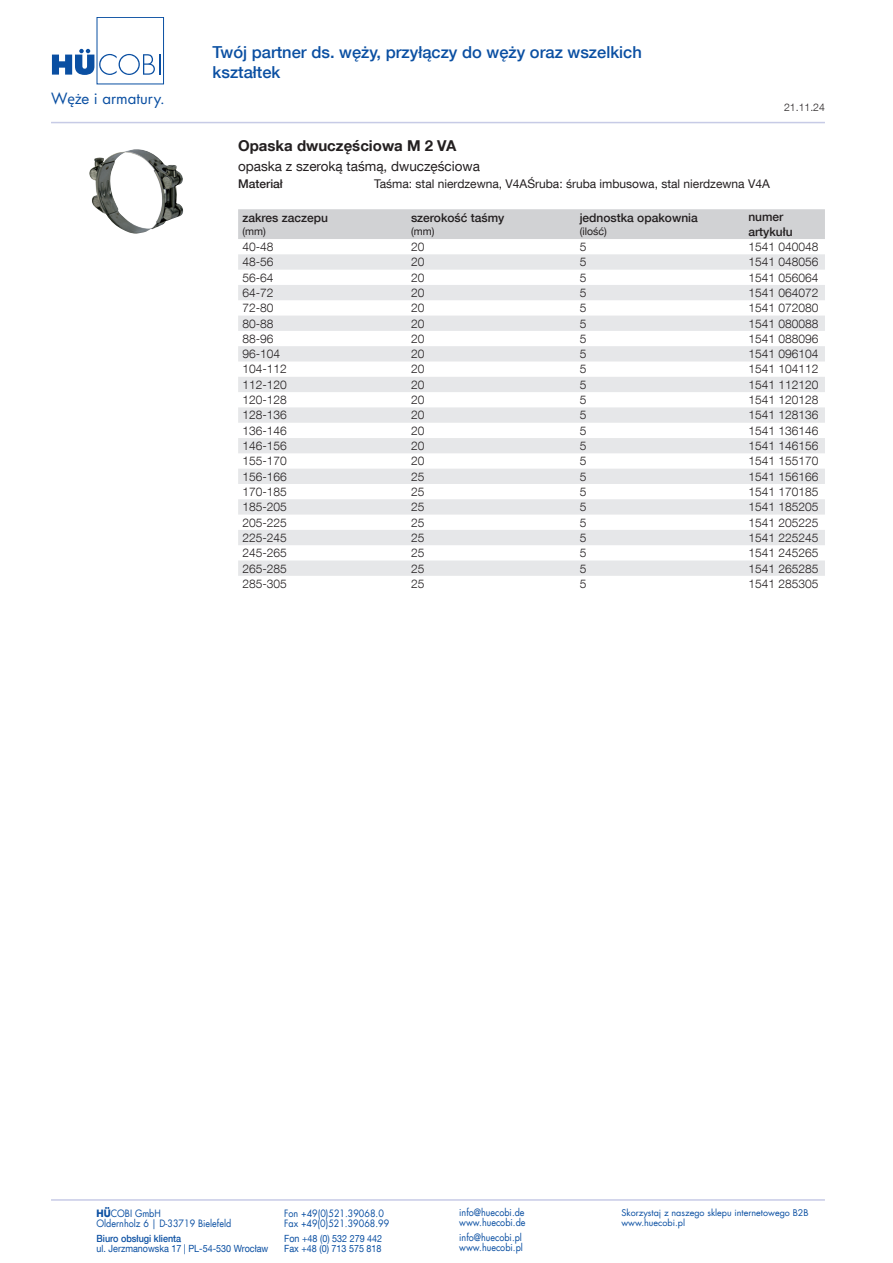
<style>
.page{position:relative;width:893px;height:1263px;background:#fff}
.page>*{position:absolute;margin:0;border:0;box-sizing:border-box;transform-origin:0 0}
.t1{font:500 16.5px/19.8px "Helvetica Neue LT Com";color:#0a4fa2}
.t2{font:15.15px "Futura LT";color:#0a4fa2}
.t3{font:700 15px "Helvetica Neue LT Com";color:#231f20}
.t4{font:13.5px "Helvetica Neue LT Com";color:#231f20}
.t5{font:300 12px "Helvetica Neue LT Com";color:#231f20}
.t6{font:500 12px/14.4px "Helvetica Neue LT Com";color:#231f20}
.t7{font:12px "Helvetica Neue LT Com";color:#231f20}
.t8{font:10.5px "Helvetica Neue LT Com";color:#231f20}
.t9{font:300 10.5px "Helvetica Neue LT Com";color:#231f20}
.t10{font:9.9px "Futura LT";color:#0a4fa2;scale:.91 1}
.t11{font:9.9px "Helvetica Neue LT Com";color:#0a4fa2;scale:.91 1}
.t12{font:500 9.9px "Helvetica Neue LT Com";color:#0a4fa2;scale:.91 1}
.t13{font:9px "Futura LT";color:#0a4fa2}
.s1{font-family:"Myriad Pro"}
.s2{font-weight:700}
</style>
<div class="page">
<hr style="left:51px;top:122px;width:774px;height:1px;background:#c7cbe6">
<hr style="left:51px;top:1199px;width:774px;height:2px;background:#c7cbe6">
<div style="left:97px;top:17px;width:67px;height:67px;border:1px solid #0a4fa2"></div>
<svg style="left:52px;top:49px;width:108px;height:26px"></svg>
<div style="left:238px;top:209px;width:587px;height:30px;background:#d1d2d4"></div>
<svg style="left:238px;top:254px;width:587px;height:322px;fill:#eaebed"></svg>
<img style="left:89px;top:149px;width:95px;height:85px">
<p class="t2" style="left:51px;top:89px;width:115px">W<span class="s1">ęż</span>e i armatury.</p>
<h1 class="t1" style="left:213px;top:42px;width:431px">Twój partner ds. węży, przyłączy do węży oraz wszelkich kształtek</h1>
<p class="t9" style="left:784px;top:101px;width:42px">21.11.24</p>
<p class="t3" style="left:238px;top:136px;width:220px">Opaska dwuczęściowa M 2 VA</p>
<p class="t4" style="left:238px;top:158px;width:243px">opaska z szeroką taśmą, dwuczęściowa</p>
<p class="t6" style="left:238px;top:176px;width:46px">Materiał</p>
<p class="t7" style="left:374px;top:176px;width:397px">Taśma: stal nierdzewna, V4AŚruba: śruba imbusowa, stal nierdzewna V4A</p>
<p class="t6" style="left:242px;top:210px;width:87px">zakres zaczepu</p>
<p class="t8" style="left:242px;top:224px;width:25px">(mm)</p>
<p class="t6" style="left:411px;top:210px;width:95px">szerokość taśmy</p>
<p class="t8" style="left:411px;top:224px;width:25px">(mm)</p>
<p class="t6" style="left:580px;top:210px;width:120px">jednostka opakownia</p>
<p class="t8" style="left:580px;top:224px;width:29px">(ilość)</p>
<p class="t6" style="left:748px;top:210px;width:46px">numer artykułu</p>
<p class="t5" style="left:242px;top:239px;width:33px">40-48</p>
<p class="t5" style="left:411px;top:239px;width:15px">20</p>
<p class="t5" style="left:580px;top:239px;width:8px">5</p>
<p class="t5" style="left:748px;top:239px;width:72px">1541 040048</p>
<p class="t5" style="left:242px;top:255px;width:33px">48-56</p>
<p class="t5" style="left:411px;top:255px;width:15px">20</p>
<p class="t5" style="left:580px;top:255px;width:8px">5</p>
<p class="t5" style="left:748px;top:255px;width:72px">1541 048056</p>
<p class="t5" style="left:242px;top:270px;width:33px">56-64</p>
<p class="t5" style="left:411px;top:270px;width:15px">20</p>
<p class="t5" style="left:580px;top:270px;width:8px">5</p>
<p class="t5" style="left:748px;top:270px;width:72px">1541 056064</p>
<p class="t5" style="left:242px;top:285px;width:33px">64-72</p>
<p class="t5" style="left:411px;top:285px;width:15px">20</p>
<p class="t5" style="left:580px;top:285px;width:8px">5</p>
<p class="t5" style="left:748px;top:285px;width:72px">1541 064072</p>
<p class="t5" style="left:242px;top:301px;width:33px">72-80</p>
<p class="t5" style="left:411px;top:301px;width:15px">20</p>
<p class="t5" style="left:580px;top:301px;width:8px">5</p>
<p class="t5" style="left:748px;top:301px;width:72px">1541 072080</p>
<p class="t5" style="left:242px;top:316px;width:33px">80-88</p>
<p class="t5" style="left:411px;top:316px;width:15px">20</p>
<p class="t5" style="left:580px;top:316px;width:8px">5</p>
<p class="t5" style="left:748px;top:316px;width:72px">1541 080088</p>
<p class="t5" style="left:242px;top:331px;width:33px">88-96</p>
<p class="t5" style="left:411px;top:331px;width:15px">20</p>
<p class="t5" style="left:580px;top:331px;width:8px">5</p>
<p class="t5" style="left:748px;top:331px;width:72px">1541 088096</p>
<p class="t5" style="left:242px;top:347px;width:39px">96-104</p>
<p class="t5" style="left:411px;top:347px;width:15px">20</p>
<p class="t5" style="left:580px;top:347px;width:8px">5</p>
<p class="t5" style="left:748px;top:347px;width:72px">1541 096104</p>
<p class="t5" style="left:242px;top:362px;width:46px">104-112</p>
<p class="t5" style="left:411px;top:362px;width:15px">20</p>
<p class="t5" style="left:580px;top:362px;width:8px">5</p>
<p class="t5" style="left:748px;top:362px;width:72px">1541 104112</p>
<p class="t5" style="left:242px;top:377px;width:46px">112-120</p>
<p class="t5" style="left:411px;top:377px;width:15px">20</p>
<p class="t5" style="left:580px;top:377px;width:8px">5</p>
<p class="t5" style="left:748px;top:377px;width:72px">1541 112120</p>
<p class="t5" style="left:242px;top:392px;width:46px">120-128</p>
<p class="t5" style="left:411px;top:392px;width:15px">20</p>
<p class="t5" style="left:580px;top:392px;width:8px">5</p>
<p class="t5" style="left:748px;top:392px;width:72px">1541 120128</p>
<p class="t5" style="left:242px;top:408px;width:46px">128-136</p>
<p class="t5" style="left:411px;top:408px;width:15px">20</p>
<p class="t5" style="left:580px;top:408px;width:8px">5</p>
<p class="t5" style="left:748px;top:408px;width:72px">1541 128136</p>
<p class="t5" style="left:242px;top:423px;width:46px">136-146</p>
<p class="t5" style="left:411px;top:423px;width:15px">20</p>
<p class="t5" style="left:580px;top:423px;width:8px">5</p>
<p class="t5" style="left:748px;top:423px;width:72px">1541 136146</p>
<p class="t5" style="left:242px;top:438px;width:46px">146-156</p>
<p class="t5" style="left:411px;top:438px;width:15px">20</p>
<p class="t5" style="left:580px;top:438px;width:8px">5</p>
<p class="t5" style="left:748px;top:438px;width:72px">1541 146156</p>
<p class="t5" style="left:242px;top:454px;width:46px">155-170</p>
<p class="t5" style="left:411px;top:454px;width:15px">20</p>
<p class="t5" style="left:580px;top:454px;width:8px">5</p>
<p class="t5" style="left:748px;top:454px;width:72px">1541 155170</p>
<p class="t5" style="left:242px;top:469px;width:46px">156-166</p>
<p class="t5" style="left:411px;top:469px;width:15px">25</p>
<p class="t5" style="left:580px;top:469px;width:8px">5</p>
<p class="t5" style="left:748px;top:469px;width:72px">1541 156166</p>
<p class="t5" style="left:242px;top:484px;width:46px">170-185</p>
<p class="t5" style="left:411px;top:484px;width:15px">25</p>
<p class="t5" style="left:580px;top:484px;width:8px">5</p>
<p class="t5" style="left:748px;top:484px;width:72px">1541 170185</p>
<p class="t5" style="left:242px;top:500px;width:46px">185-205</p>
<p class="t5" style="left:411px;top:500px;width:15px">25</p>
<p class="t5" style="left:580px;top:500px;width:8px">5</p>
<p class="t5" style="left:748px;top:500px;width:72px">1541 185205</p>
<p class="t5" style="left:242px;top:515px;width:46px">205-225</p>
<p class="t5" style="left:411px;top:515px;width:15px">25</p>
<p class="t5" style="left:580px;top:515px;width:8px">5</p>
<p class="t5" style="left:748px;top:515px;width:72px">1541 205225</p>
<p class="t5" style="left:242px;top:530px;width:46px">225-245</p>
<p class="t5" style="left:411px;top:530px;width:15px">25</p>
<p class="t5" style="left:580px;top:530px;width:8px">5</p>
<p class="t5" style="left:748px;top:530px;width:72px">1541 225245</p>
<p class="t5" style="left:242px;top:546px;width:46px">245-265</p>
<p class="t5" style="left:411px;top:546px;width:15px">25</p>
<p class="t5" style="left:580px;top:546px;width:8px">5</p>
<p class="t5" style="left:748px;top:546px;width:72px">1541 245265</p>
<p class="t5" style="left:242px;top:561px;width:46px">265-285</p>
<p class="t5" style="left:411px;top:561px;width:15px">25</p>
<p class="t5" style="left:580px;top:561px;width:8px">5</p>
<p class="t5" style="left:748px;top:561px;width:72px">1541 265285</p>
<p class="t5" style="left:242px;top:576px;width:46px">285-305</p>
<p class="t5" style="left:411px;top:576px;width:15px">25</p>
<p class="t5" style="left:580px;top:576px;width:8px">5</p>
<p class="t5" style="left:748px;top:576px;width:72px">1541 285305</p>
<p class="t10" style="left:97px;top:1207px;width:72px"><span class="s2">HÜ</span>COBI GmbH</p>
<p class="t10" style="left:284px;top:1207px;width:111px">Fon +49(0)521.39068.0</p>
<p class="t10" style="left:459px;top:1206px;width:73px">info@huecobi.de</p>
<p class="t13" style="left:621px;top:1207px;width:189px">Skorzystaj z naszego sklepu internetowego B2B</p>
<p class="t10" style="left:97px;top:1217px;width:150px">Oldernholz 6 | D-33719 Bielefeld</p>
<p class="t10" style="left:284px;top:1217px;width:117px">Fax +49(0)521.39068.99</p>
<p class="t10" style="left:459px;top:1216px;width:74px">www.huecobi.de</p>
<p class="t13" style="left:621px;top:1217px;width:65px">www.huecobi.pl</p>
<p class="t12" style="left:97px;top:1232px;width:95px">Biuro obsługi klienta</p>
<p class="t11" style="left:284px;top:1232px;width:109px">Fon +48 (0) 532 279 442</p>
<p class="t10" style="left:459px;top:1231px;width:70px">info@huecobi.pl</p>
<p class="t11" style="left:97px;top:1242px;width:190px">ul. Jerzmanowska 17 | PL-54-530 Wrocław</p>
<p class="t11" style="left:284px;top:1242px;width:108px">Fax +48 (0) 713 575 818</p>
<p class="t10" style="left:459px;top:1241px;width:71px">www.huecobi.pl</p>
</div>
